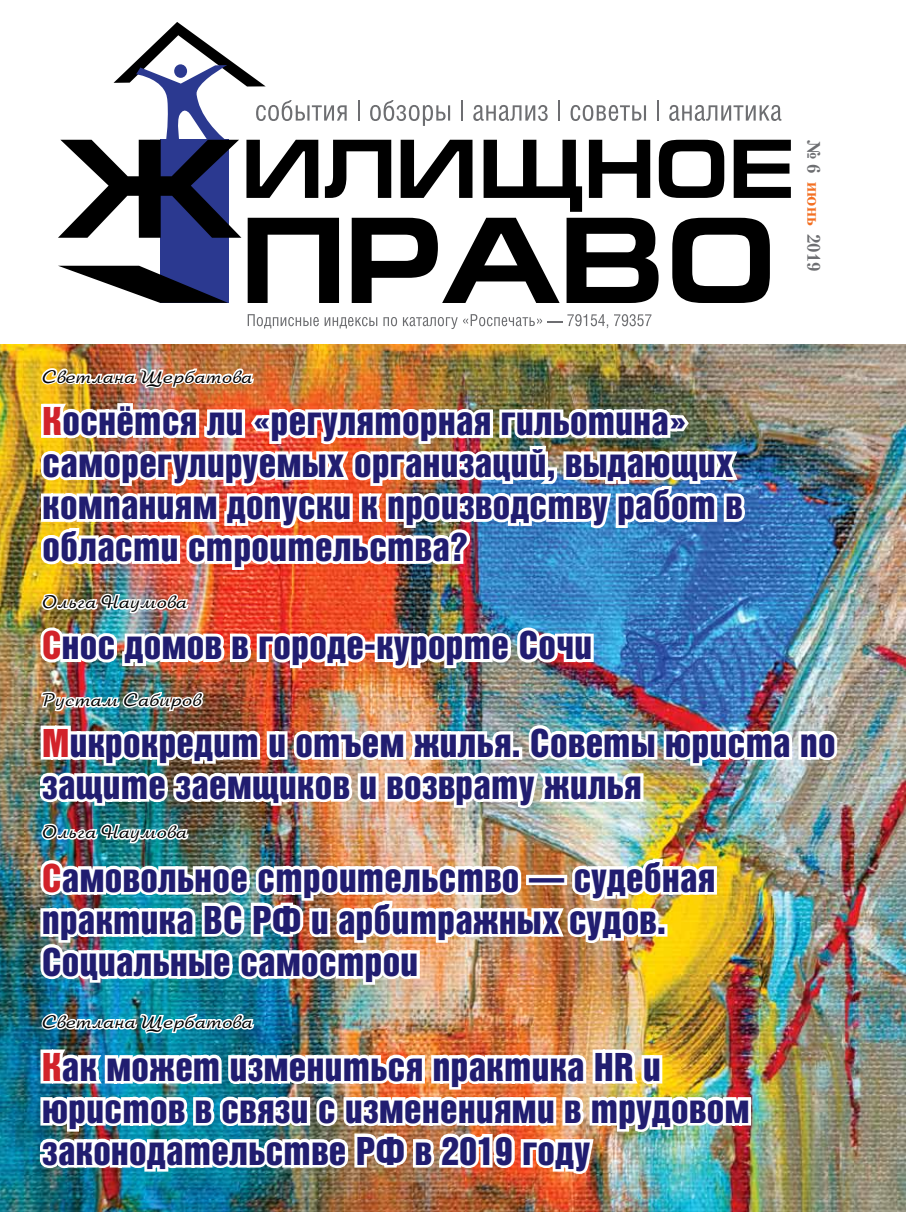
<style>
.page{position:relative;width:906px;height:1212px;background:#fff}
.page>*{position:absolute;margin:0;border:0;box-sizing:border-box;transform-origin:0 0}
.t1{font:39px/42px "Bastion Kontrast Alt C";letter-spacing:.01em;color:#211d70}
.t2{font:18px "Arbat C";letter-spacing:.03em;color:#000}
.t3{font:700 18px "Petersburg C";color:#6d6e71}
.s1{color:#d2232a}
.s2{color:#f36f21}
</style>
<div class="page">
<img style="left:0;top:344px;width:906px;height:868px">
<svg style="left:248px;top:314px;width:71px;height:14px"></svg>
<svg style="left:325px;top:317px;width:52px;height:11px"></svg>
<svg style="left:383px;top:317px;width:14px;height:9px"></svg>
<svg style="left:403px;top:314px;width:205px;height:15px"></svg>
<svg style="left:614px;top:314px;width:37px;height:12px"></svg>
<svg style="left:58px;top:22px;width:733px;height:281px"></svg>
<img style="left:37px;top:366px;width:803px;height:846px">
<p class="t2" style="left:42px;top:367px;width:211px">Светлана Щербатова</p>
<p class="t1" style="left:43px;top:400px;width:701px"><span class="s1">К</span>оснётся ли «регуляторная гильотина» саморегулируемых организаций, выдающих компаниям допуски к производству работ в области строительства?</p>
<p class="t2" style="left:42px;top:592px;width:146px">Ольга Наумова</p>
<p class="t1" style="left:42px;top:624px;width:551px"><span class="s1">С</span>нос домов в городе-курорте Сочи</p>
<p class="t2" style="left:42px;top:690px;width:160px">Рустам Сабиров</p>
<p class="t3" style="left:825px;top:139px;width:134px;rotate:90deg">№ 6 <span class="s2">июнь</span> 2019</p>
<p class="t1" style="left:42px;top:722px;width:795px"><span class="s1">М</span>икрокредит и отъем жилья. Советы юриста по защите заемщиков и возврату жилья</p>
<p class="t2" style="left:42px;top:822px;width:146px">Ольга Наумова</p>
<p class="t1" style="left:42px;top:857px;width:675px"><span class="s1">С</span>амовольное строительство — судебная практика ВС РФ и арбитражных судов.<br>Социальные самострои</p>
<p class="t2" style="left:43px;top:1012px;width:211px">Светлана Щербатова</p>
<p class="t1" style="left:42px;top:1046px;width:709px"><span class="s1">К</span>ак может измениться практика HR и юристов в связи с изменениями в трудовом законодательстве РФ в 2019 году</p>
</div>
